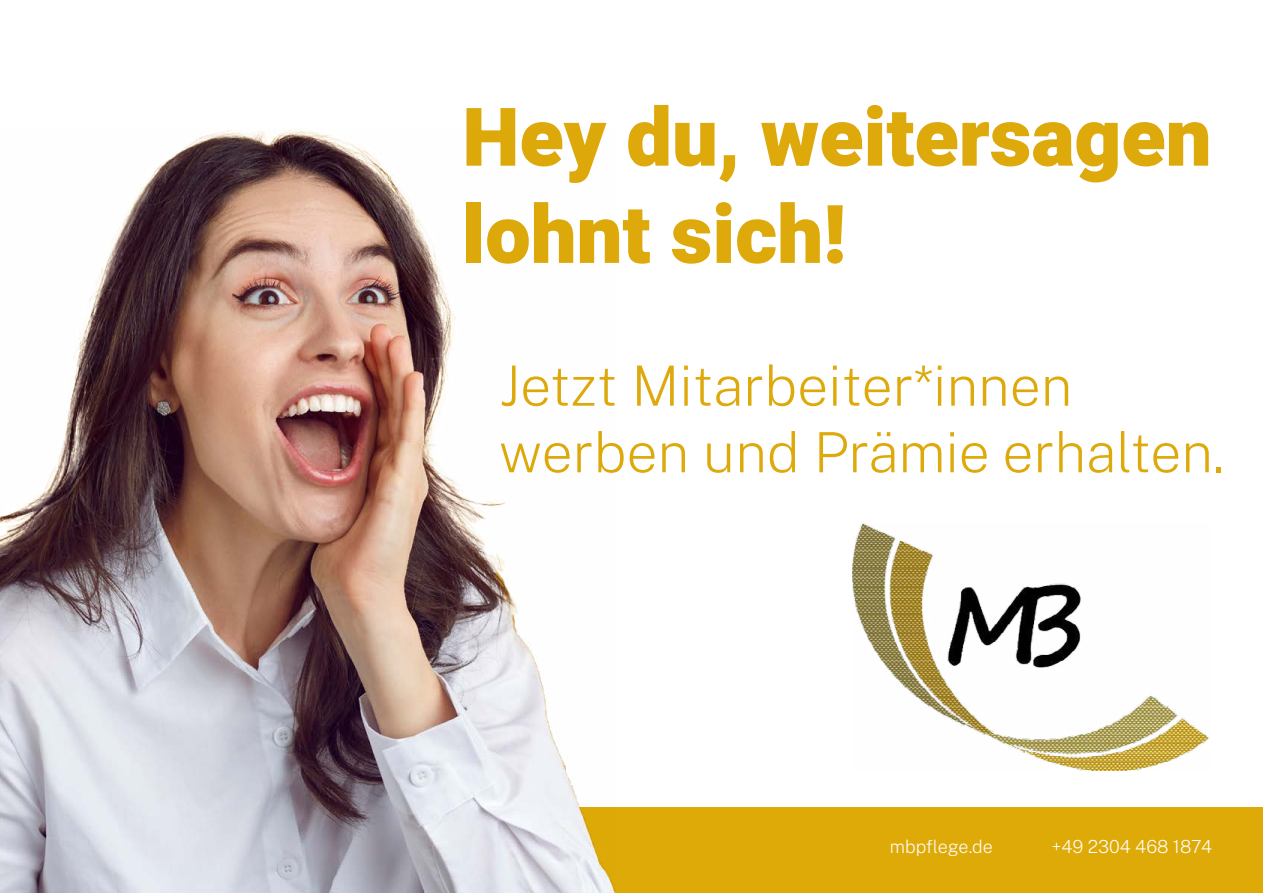
<style>
.page{position:relative;width:1263px;height:893px;background:#fff}
.page>*{position:absolute;margin:0;border:0;box-sizing:border-box;transform-origin:0 0}
.t1{font:81px/97.2px "Heebo";color:#dda90b}
.t2{font:100 55.5px/66.6px "Public Sans";color:#dda90b}
.t3{font:100 18px "Public Sans";color:#fff}
</style>
<div class="page">
<div style="left:0;top:808px;width:1262px;height:85px;background:#deaa08"></div>
<img style="left:0;top:129px;width:616px;height:764px">
<img style="left:853px;top:523px;width:356px;height:248px">
<h1 class="t1" style="left:462px;top:88px;width:751px">Hey du, weitersagen lohnt sich!</h1>
<p class="t2" style="left:499px;top:351px;width:726px">Jetzt Mitarbeiter*innen werben und Prämie erhalten.</p>
<p class="t3" style="left:890px;top:834px;width:105px">mbpflege.de</p>
<p class="t3" style="left:1052px;top:834px;width:162px">+49 2304 468 1874</p>
</div>
